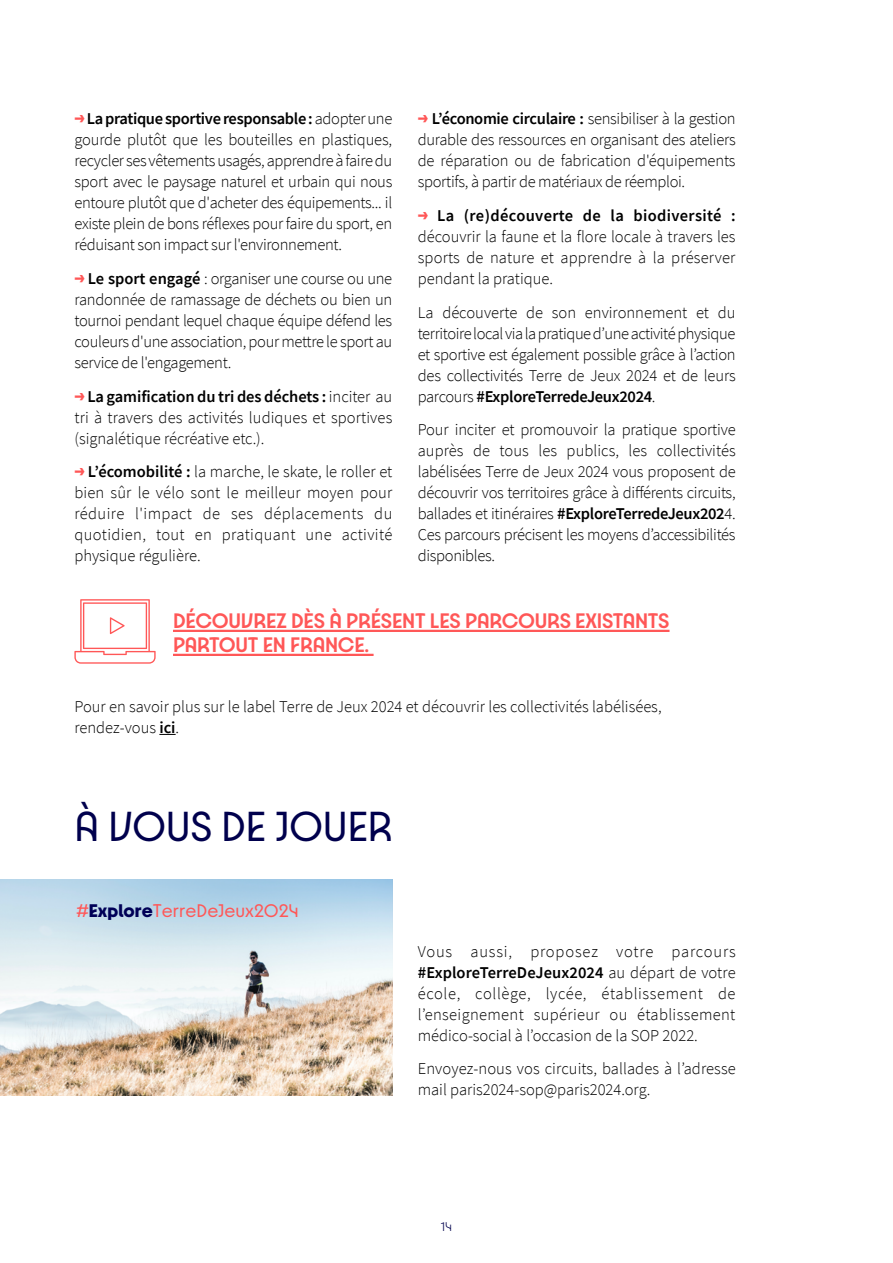
<style>
.page{position:relative;width:893px;height:1263px;background:#fff}
.page>*{position:absolute;margin:0;border:0;box-sizing:border-box;transform-origin:0 0}
.t1{font:45px "Paris 2024";letter-spacing:-.01em;color:#00004d}
.t2{font:600 22.5px/24px "Paris 2024";letter-spacing:-.01em;color:#ff5757}
.t3{font:19.65px "Paris 2024";color:#ff5757}
.t4{font:300 16.5px/21px "Source Sans Pro";color:#000;text-align:justify}
.t5{font:300 13.5px "Paris 2024";color:#00004d}
.s1{font-family:"Paris 2024";font-weight:700;color:#ff5757}
.s2{font-weight:600}
.s3{font-weight:700;color:#000057}
</style>
<div class="page">
<hr style="left:173px;top:630px;width:496px;height:2px;background:#ff5757">
<hr style="left:173px;top:654px;width:201px;height:2px;background:#ff5757">
<svg style="left:74px;top:599px;width:82px;height:65px"></svg>
<svg style="left:159px;top:734px;width:17px;height:1px"></svg>
<img style="left:0;top:879px;width:392px;height:216px">
<p class="t4" style="left:74px;top:108px;width:320px"><span class="s1">→</span><span class="s2">La pratique sportive responsable :</span> adopter une gourde plutôt que les bouteilles en plastiques, recycler ses vêtements usagés, apprendre à faire du sport avec le paysage naturel et urbain qui nous entoure plutôt que d'acheter des équipements... il existe plein de bons réflexes pour faire du sport, en réduisant son impact sur l'environnement.</p>
<p class="t4" style="left:74px;top:268px;width:319px"><span class="s1">→</span> <span class="s2">Le sport engagé</span> : organiser une course ou une randonnée de ramassage de déchets ou bien un tournoi pendant lequel chaque équipe défend les couleurs d'une association, pour mettre le sport au service de l'engagement.</p>
<p class="t4" style="left:74px;top:386px;width:319px"><span class="s1">→</span> <span class="s2">La gamification du tri des déchets :</span> inciter au tri à travers des activités ludiques et sportives (signalétique récréative etc.).</p>
<p class="t4" style="left:74px;top:461px;width:319px"><span class="s1">→</span> <span class="s2">L’écomobilité :</span> la marche, le skate, le roller et bien sûr le vélo sont le meilleur moyen pour réduire l'impact de ses déplacements du quotidien, tout en pratiquant une activité physique régulière.</p>
<p class="t4" style="left:418px;top:108px;width:319px"><span class="s1">→</span> <span class="s2">L’économie circulaire :</span> sensibiliser à la gestion durable des ressources en organisant des ateliers de réparation ou de fabrication d'équipements sportifs, à partir de matériaux de réemploi.</p>
<p class="t4" style="left:418px;top:205px;width:319px"><span class="s1">→</span> <span class="s2">La (re)découverte de la biodiversité : </span>découvrir la faune et la flore locale à travers les sports de nature et apprendre à la préserver pendant la pratique.</p>
<p class="t4" style="left:418px;top:302px;width:319px">La découverte de son environnement et du territoire local via la pratique d’une activité physique et sportive est également possible grâce à l’action des collectivités Terre de Jeux 2024 et de leurs parcours <span class="s2">#ExploreTerredeJeux2024</span>.</p>
<p class="t4" style="left:418px;top:419px;width:319px">Pour inciter et promouvoir la pratique sportive auprès de tous les publics, les collectivités labélisées Terre de Jeux 2024 vous proposent de découvrir vos territoires grâce à différents circuits, ballades et itinéraires <span class="s2">#ExploreTerredeJeux202</span>4.<br>Ces parcours précisent les moyens d’accessibilités disponibles.</p>
<h2 class="t2" style="left:173px;top:608px;width:498px">DÉCOUVREZ DÈS À PRÉSENT LES PARCOURS EXISTANTS<br>PARTOUT EN FRANCE.</h2>
<p class="t4" style="left:74px;top:696px;width:589px">Pour en savoir plus sur le label Terre de Jeux 2024 et découvrir les collectivités labélisées, rendez-vous <span class="s2">ici</span>.</p>
<h1 class="t1" style="left:74px;top:799px;width:320px">À VOUS DE JOUER</h1>
<p class="t3" style="left:77px;top:899px;width:224px">#<span class="s3">Explore</span>TerreDeJeux2024</p>
<p class="t4" style="left:418px;top:941px;width:319px">Vous aussi, proposez votre parcours <span class="s2">#ExploreTerreDeJeux2024</span> au départ de votre école, collège, lycée, établissement de l’enseignement supérieur ou établissement médico-social à l’occasion de la SOP 2022.</p>
<p class="t4" style="left:418px;top:1058px;width:320px">Envoyez-nous vos circuits, ballades à l’adresse mail paris2024-sop@paris2024.org.</p>
<p class="t5" style="left:441px;top:1218px;width:12px">14</p>
</div>
